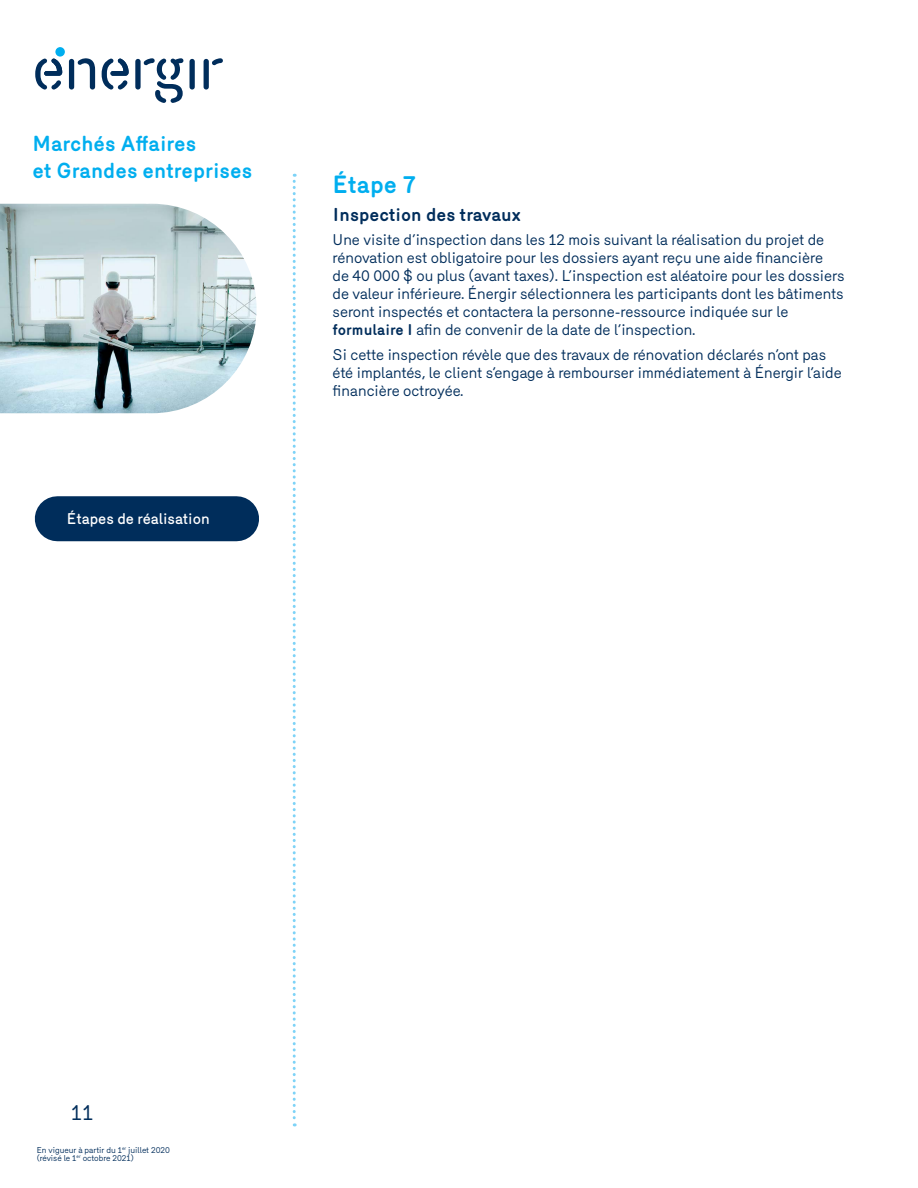
<style>
.page{position:relative;width:918px;height:1188px;background:#fff}
.page>*{position:absolute;margin:0;border:0;box-sizing:border-box;transform-origin:0 0}
.Energir_Titre_paragr{font:700 24px "Merkury";color:#00aeef}
.t1{font:700 21px/27px "Merkury";color:#00aeef}
.t2{font:21px "Merkury";color:#002d5b}
.Energir_Sous-titre_1{font:700 18px "Merkury";color:#002d5b}
.Energir_Texte{font:15px/18px "Merkury";color:#002d5b}
.t3{font:500 15px "Merkury";color:#fff}
.t4{font:8.25px/8.2px "Merkury";color:#002d5b}
.s1{font-weight:700}
</style>
<div class="page">
<svg style="left:293px;top:174px;width:3px;height:952px"></svg>
<img style="left:0;top:204px;width:257px;height:209px">
<svg style="left:55px;top:47px;width:10px;height:10px"></svg>
<div style="left:69px;top:59px;width:5px;height:31px;background:#002d5b;border-radius:3px"></div>
<svg style="left:77px;top:58px;width:18px;height:32px"></svg>
<div style="left:190px;top:59px;width:5px;height:31px;background:#002d5b;border-radius:3px"></div>
<svg style="left:35px;top:58px;width:27px;height:32px"></svg>
<svg style="left:102px;top:58px;width:27px;height:32px"></svg>
<div style="left:135px;top:59px;width:6px;height:31px;background:#002d5b;border-radius:3px"></div>
<svg style="left:143px;top:58px;width:41px;height:45px"></svg>
<div style="left:204px;top:59px;width:5px;height:31px;background:#002d5b;border-radius:3px"></div>
<svg style="left:212px;top:58px;width:11px;height:7px"></svg>
<div style="left:57px;top:496px;width:180px;height:45px;background:#002d5b"></div>
<h2 class="t1" style="left:33px;top:129px;width:221px">Marchés Affaires<br>et Grandes entreprises</h2>
<p class="t3" style="left:67px;top:508px;width:144px">Étapes de réalisation</p>
<p class="Energir_Titre_paragr" style="left:333px;top:167px;width:85px">Étape 7</p>
<p class="Energir_Sous-titre_1" style="left:333px;top:201px;width:190px">Inspection des travaux</p>
<p class="Energir_Texte" style="left:333px;top:230px;width:514px">Une visite d’inspection dans les 12 mois suivant la réalisation du projet de rénovation est obligatoire pour les dossiers ayant reçu une aide financière<br>de 40 000 $ ou plus (avant taxes). L’inspection est aléatoire pour les dossiers de valeur inférieure. Énergir sélectionnera les participants dont les bâtiments seront inspectés et contactera la personne-ressource indiquée sur le <span class="s1">formulaire I</span> afin de convenir de la date de l’inspection.</p>
<p class="Energir_Texte" style="left:333px;top:345px;width:511px">Si cette inspection révèle que des travaux de rénovation déclarés n’ont pas été implantés, le client s’engage à rembourser immédiatement à Énergir l’aide financière octroyée.</p>
<h2 class="t2" style="left:71px;top:1097px;width:24px">11</h2>
<p class="t4" style="left:37px;top:1145px;width:135px">En vigueur à partir du 1<sup>er</sup> juillet 2020 (révisé le 1<sup>er</sup> octobre 2021)</p>
</div>
